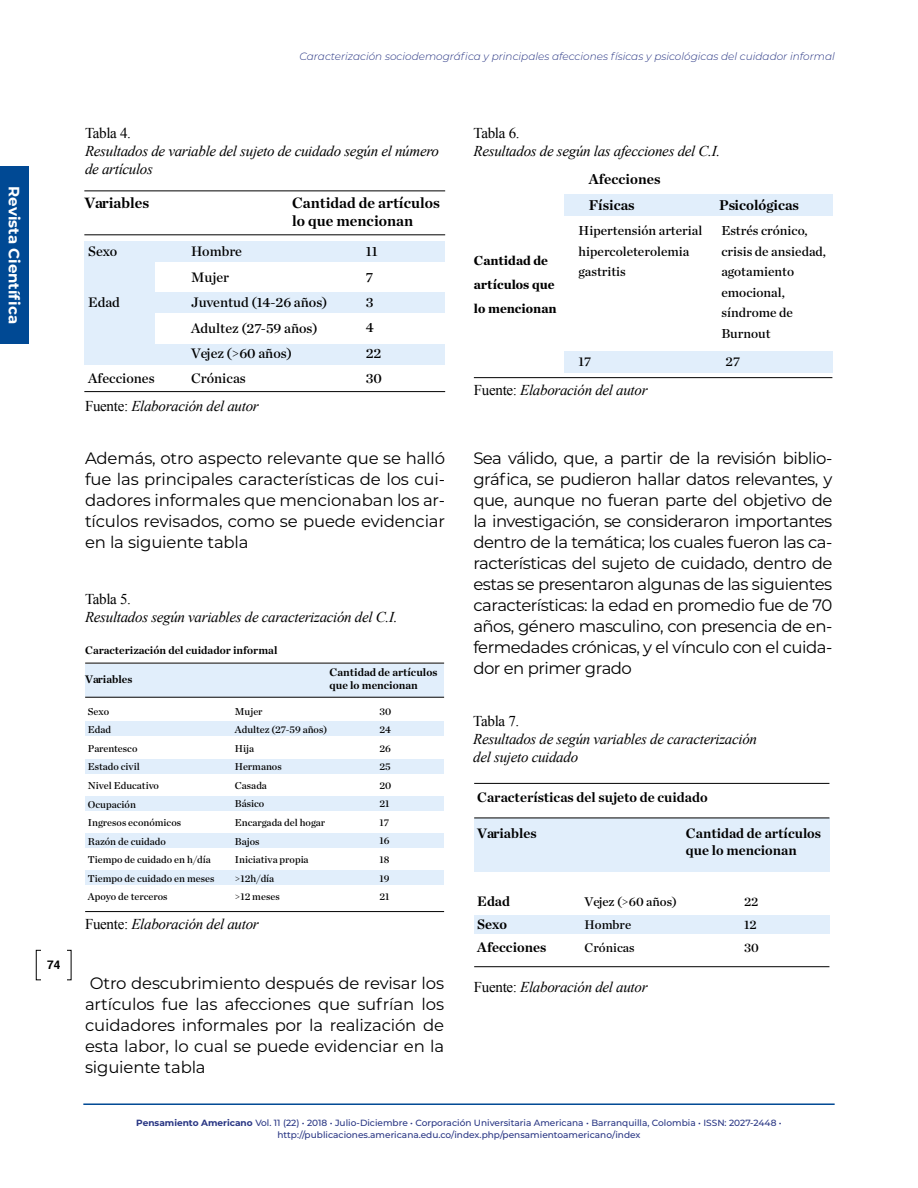
<style>
.page{position:relative;width:918px;height:1188px;background:#fff}
.page>*{position:absolute;margin:0;border:0;box-sizing:border-box;transform-origin:0 0}
.t1{font:16.5px/21px "Montserrat";letter-spacing:-.01em;color:#000;text-align:justify}
.t2{font:700 15.3px/18.3px "Chronicle Deck";color:#000}
.t3{font:italic 15px/18px "Times New Roman";letter-spacing:-.02em;color:#000}
.t4{font:15px "Times New Roman";letter-spacing:-.02em;color:#000}
.t5{font:700 15px "Montserrat";color:#fff}
.t6{font:700 14.4px "Chronicle Deck";color:#000}
.t7{font:13.95px/25.3px "Chronicle Deck Semi";color:#000}
.t8{font:700 13.95px/23.2px "Chronicle Deck";color:#000}
.t9{font:13.2px/20.5px "Chronicle Deck Semi";color:#000}
.t10{font:900 13.2px/24.2px "Chronicle Deck";color:#000}
.t11{font:12.75px/23.2px "Chronicle Deck Semi";color:#000}
.t12{font:700 12px "Helvetica";color:#000}
.t13{font:700 11.1px/13.4px "Chronicle Deck";color:#000}
.t14{font:italic 300 10.5px "Montserrat";color:#283583}
.t15{font:10.2px/18.5px "Chronicle Deck Semi";color:#000}
.t16{font:500 9px/12px "Montserrat";color:#283583;text-align:center}
.s1{font-style:normal}
.s2{font-weight:700}
</style>
<div class="page">
<div style="left:0;top:167px;width:29px;height:177px;background:#004994"></div>
<hr style="left:83px;top:1103px;width:752px;height:2px;background:#004994">
<div style="left:84px;top:241px;width:71px;height:123px;background:#e1eefb"></div>
<div style="left:84px;top:241px;width:361px;height:21px;background:#e1eefb"></div>
<div style="left:84px;top:292px;width:361px;height:21px;background:#e1eefb"></div>
<div style="left:84px;top:344px;width:361px;height:20px;background:#e1eefb"></div>
<hr style="left:84px;top:191px;width:361px;height:1px;background:#000">
<hr style="left:84px;top:235px;width:361px;height:1px;background:#000">
<hr style="left:84px;top:391px;width:361px;height:1px;background:#000">
<div style="left:85px;top:721px;width:359px;height:15px;background:#e1eefb"></div>
<div style="left:85px;top:759px;width:359px;height:15px;background:#e1eefb"></div>
<div style="left:85px;top:796px;width:359px;height:15px;background:#e1eefb"></div>
<div style="left:85px;top:833px;width:359px;height:15px;background:#e1eefb"></div>
<div style="left:85px;top:870px;width:359px;height:15px;background:#e1eefb"></div>
<div style="left:85px;top:665px;width:359px;height:32px;background:#e1eefb"></div>
<hr style="left:85px;top:663px;width:359px;height:1px;background:#000">
<hr style="left:85px;top:911px;width:359px;height:1px;background:#000">
<hr style="left:85px;top:697px;width:359px;height:1px;background:#000">
<div style="left:564px;top:194px;width:268px;height:22px;background:#e1eefb"></div>
<div style="left:564px;top:351px;width:268px;height:22px;background:#e1eefb"></div>
<hr style="left:474px;top:377px;width:358px;height:1px;background:#000">
<div style="left:474px;top:915px;width:355px;height:18px;background:#e1eefb"></div>
<div style="left:474px;top:818px;width:355px;height:53px;background:#e1eefb"></div>
<hr style="left:474px;top:783px;width:355px;height:1px;background:#000">
<hr style="left:474px;top:966px;width:355px;height:1px;background:#000">
<hr style="left:474px;top:818px;width:355px;height:1px;background:#000">
<p class="t5" style="left:25px;top:186px;width:139px;rotate:90deg">Revista Científica</p>
<p class="t14" style="left:300px;top:49px;width:537px">Caracterización sociodemográfica y principales afecciones físicas y psicológicas del cuidador informal</p>
<p class="t12" style="left:47px;top:955px;width:15px">74</p>
<p class="t4" style="left:85px;top:123px;width:48px">Tabla 4.</p>
<p class="t3" style="left:85px;top:142px;width:355px">Resultados de variable del sujeto de cuidado según el número de artículos</p>
<p class="t2" style="left:84px;top:193px;width:66px">Variables</p>
<p class="t7" style="left:88px;top:238px;width:31px">Sexo</p>
<p class="t7" style="left:88px;top:289px;width:33px">Edad</p>
<p class="t7" style="left:88px;top:365px;width:68px">Afecciones</p>
<p class="t2" style="left:292px;top:193px;width:149px">Cantidad de artículos lo que mencionan</p>
<p class="t7" style="left:191px;top:238px;width:138px">Hombre<br>Mujer<br>Juventud (14-26 años)<br>Adultez (27-59 años)<br>Vejez (&gt;60 años)<br>Crónicas</p>
<p class="t7" style="left:366px;top:238px;width:18px">11<br>7<br>3<br>4<br>22<br>30</p>
<p class="t3" style="left:85px;top:397px;width:175px"><span class="s1">Fuente:</span> Elaboración del autor</p>
<p class="t1" style="left:85px;top:447px;width:362px">Además, otro aspecto relevante que se halló fue las principales características de los cui&shy;dadores informales que mencionaban los ar&shy;tículos revisados, como se puede evidenciar en la siguiente tabla</p>
<p class="t4" style="left:85px;top:588px;width:48px">Tabla 5.</p>
<p class="t3" style="left:85px;top:607px;width:314px">Resultados según variables de caracterización del C.I.</p>
<p class="t13" style="left:85px;top:643px;width:194px">Caracterización del cuidador informal</p>
<p class="t13" style="left:85px;top:672px;width:49px">Variables</p>
<p class="t13" style="left:330px;top:664px;width:109px">Cantidad de artículos que lo mencionan</p>
<p class="t15" style="left:88px;top:702px;width:128px">Sexo<br>Edad<br>Parentesco<br>Estado civil<br>Nivel Educativo<br>Ocupación<br>Ingresos económicos<br>Razón de cuidado<br>Tiempo de cuidado en h/día<br>Tiempo de cuidado en meses<br>Apoyo de terceros</p>
<p class="t15" style="left:235px;top:702px;width:94px">Mujer<br>Adultez (27-59 años)<br>Hija<br>Hermanos<br>Casada<br>Básico<br>Encargada del hogar<br>Bajos<br>Iniciativa propia &gt;12h/día<br>&gt;12 meses</p>
<p class="t15" style="left:380px;top:702px;width:13px">30<br>24<br>26<br>25<br>20<br>21<br>17<br>16<br>18<br>19<br>21</p>
<p class="t3" style="left:85px;top:914px;width:175px"><span class="s1">Fuente:</span> Elaboración del autor</p>
<p class="t1" style="left:85px;top:972px;width:361px">Otro descubrimiento después de revisar los artículos fue las afecciones que sufrían los cuidadores informales por la realización de esta labor, lo cual se puede evidenciar en la siguiente tabla</p>
<p class="t4" style="left:474px;top:123px;width:48px">Tabla 6.</p>
<p class="t3" style="left:474px;top:142px;width:248px">Resultados de según las afecciones del C.I.</p>
<p class="t6" style="left:589px;top:167px;width:73px">Afecciones</p>
<p class="t10" style="left:474px;top:247px;width:84px">Cantidad de artículos que lo mencionan</p>
<p class="t6" style="left:589px;top:194px;width:47px">Físicas</p>
<p class="t6" style="left:719px;top:194px;width:81px">Psicológicas</p>
<p class="t9" style="left:579px;top:220px;width:125px">Hipertensión arterial hipercoleterolemia gastritis</p>
<p class="t9" style="left:721px;top:220px;width:106px">Estrés crónico, crisis de ansiedad, agotamiento emocional, síndrome de<br>Burnout</p>
<p class="t9" style="left:579px;top:350px;width:14px">17</p>
<p class="t9" style="left:726px;top:350px;width:16px">27</p>
<p class="t3" style="left:474px;top:381px;width:175px"><span class="s1">Fuente:</span> Elaboración del autor</p>
<p class="t1" style="left:473px;top:447px;width:361px">Sea válido, que, a partir de la revisión biblio&shy;gráfica, se pudieron hallar datos relevantes, y que, aunque no fueran parte del objetivo de la investigación, se consideraron importantes dentro de la temática; los cuales fueron las ca&shy;racterísticas del sujeto de cuidado, dentro de estas se presentaron algunas de las siguientes características: la edad en promedio fue de 70 años, género masculino, con presencia de en&shy;fermedades crónicas, y el vínculo con el cuida&shy;dor en primer grado</p>
<p class="t4" style="left:473px;top:711px;width:48px">Tabla 7.</p>
<p class="t3" style="left:473px;top:730px;width:285px">Resultados de según variables de caracterización del sujeto cuidado</p>
<p class="t8" style="left:477px;top:785px;width:232px">Características del sujeto de cuidado</p>
<p class="t8" style="left:477px;top:821px;width:61px">Variables</p>
<p class="t8" style="left:686px;top:824px;width:137px;line-height:16.8px">Cantidad de artículos que lo mencionan</p>
<p class="t8" style="left:477px;top:889px;width:70px">Edad<br>Sexo<br>Afecciones</p>
<p class="t11" style="left:585px;top:889px;width:94px">Vejez (&gt;60 años)<br>Hombre<br>Crónicas</p>
<p class="t11" style="left:744px;top:889px;width:16px">22<br>12<br>30</p>
<p class="t3" style="left:474px;top:977px;width:175px"><span class="s1">Fuente:</span> Elaboración del autor</p>
<p class="t16" style="left:136px;top:1116px;width:647px"><span class="s2">Pensamiento Americano</span> Vol. 11 (22) • 2018 • Julio-Diciembre • Corporación Universitaria Americana • Barranquilla, Colombia • ISSN: 2027-2448 • http://publicaciones.americana.edu.co/index.php/pensamientoamericano/index</p>
</div>
